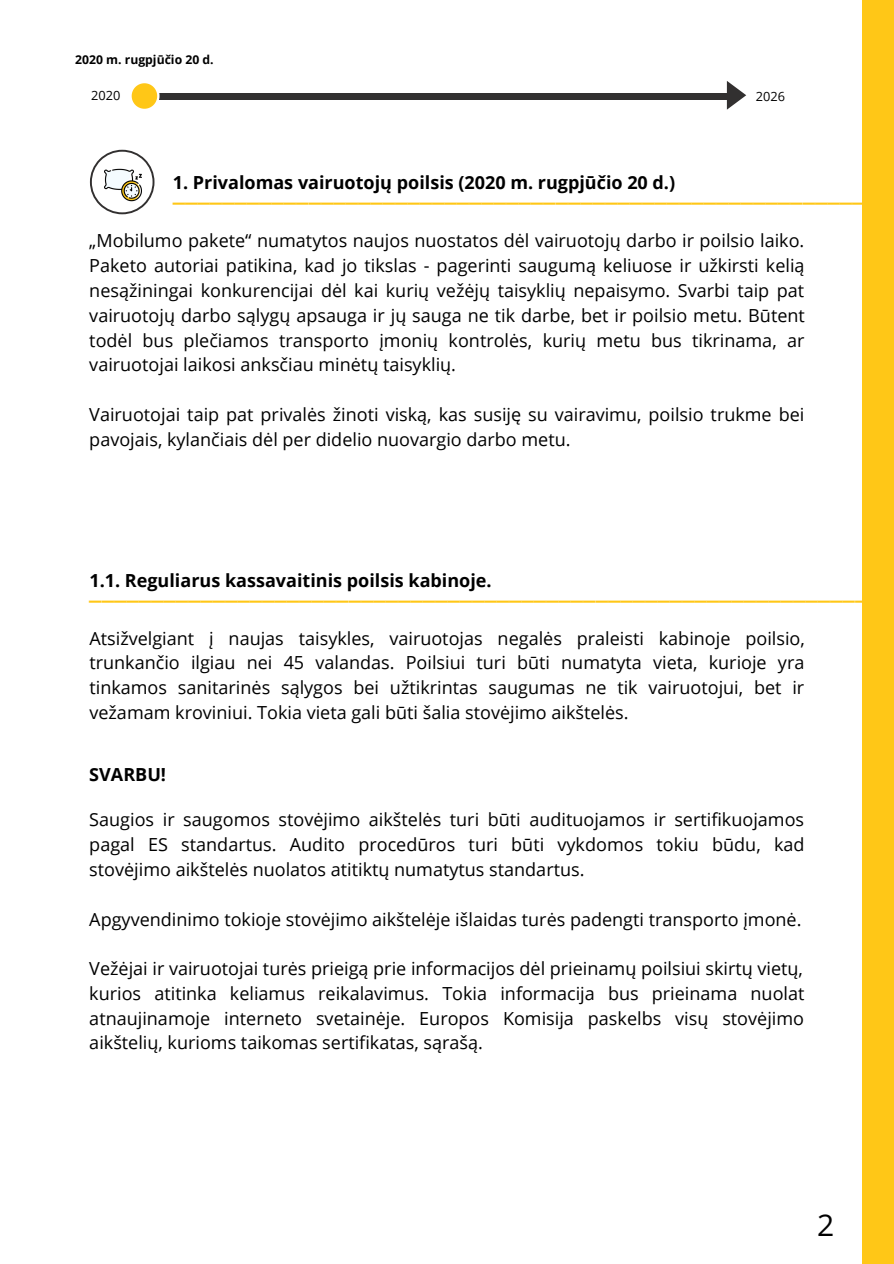
<style>
.page{position:relative;width:894px;height:1264px;background:#fff}
.page>*{position:absolute;margin:0;border:0;box-sizing:border-box;transform-origin:0 0}
.t1{font:700 30px "Open Sans";color:#ffc717}
.t2{font:30px "Open Sans";color:#000}
.t3{font:18px/24.8px "Open Sans";color:#000;text-align:justify}
.t4{font:700 18px "Open Sans";color:#000}
.t5{font:12.75px "Open Sans";color:#000}
.t6{font:700 12.15px "Open Sans";color:#000}
</style>
<div class="page">
<div style="left:861px;top:0;width:32px;height:1263px;background:#ffc717"></div>
<svg style="left:726px;top:81px;width:20px;height:29px"></svg>
<div style="left:132px;top:93px;width:594px;height:6px;background:#323030"></div>
<svg style="left:131px;top:83px;width:28px;height:26px"></svg>
<svg style="left:90px;top:150px;width:64px;height:64px"></svg>
<p class="t6" style="left:75px;top:51px;width:140px">2020 m. rugpjūčio 20 d.</p>
<p class="t5" style="left:91px;top:87px;width:31px">2020</p>
<p class="t5" style="left:755px;top:87px;width:31px">2026</p>
<p class="t4" style="left:173px;top:170px;width:503px">1. Privalomas vairuotojų poilsis (2020 m. rugpjūčio 20 d.)</p>
<h1 class="t1" style="left:173px;top:168px;width:717px">__________________________________________________________</h1>
<p class="t3" style="left:89px;top:228px;width:716px">„Mobilumo pakete“ numatytos naujos nuostatos dėl vairuotojų darbo ir poilsio laiko.<br>Paketo autoriai patikina, kad jo tikslas - pagerinti saugumą keliuose ir užkirsti kelią nesąžiningai konkurencijai dėl kai kurių vežėjų taisyklių nepaisymo. Svarbi taip pat vairuotojų darbo sąlygų apsauga ir jų sauga ne tik darbe, bet ir poilsio metu. Būtent todėl bus plečiamos transporto įmonių kontrolės, kurių metu bus tikrinama, ar vairuotojai laikosi anksčiau minėtų taisyklių.</p>
<p class="t3" style="left:89px;top:401px;width:716px">Vairuotojai taip pat privalės žinoti viską, kas susiję su vairavimu, poilsio trukme bei pavojais, kylančiais dėl per didelio nuovargio darbo metu.</p>
<p class="t4" style="left:89px;top:568px;width:403px">1.1. Reguliarus kassavaitinis poilsis kabinoje.</p>
<p class="t3" style="left:89px;top:625px;width:716px">Atsižvelgiant į naujas taisykles, vairuotojas negalės praleisti kabinoje poilsio, trunkančio ilgiau nei 45 valandas. Poilsiui turi būti numatyta vieta, kurioje yra tinkamos sanitarinės sąlygos bei užtikrintas saugumas ne tik vairuotojui, bet ir vežamam kroviniui. Tokia vieta gali būti šalia stovėjimo aikštelės.</p>
<h1 class="t1" style="left:89px;top:566px;width:779px">_______________________________________________________________</h1>
<p class="t4" style="left:89px;top:761px;width:78px">SVARBU!</p>
<p class="t3" style="left:89px;top:807px;width:716px">Saugios ir saugomos stovėjimo aikštelės turi būti audituojamos ir sertifikuojamos pagal ES standartus. Audito procedūros turi būti vykdomos tokiu būdu, kad stovėjimo aikštelės nuolatos atitiktų numatytus standartus.</p>
<p class="t3" style="left:89px;top:906px;width:713px">Apgyvendinimo tokioje stovėjimo aikštelėje išlaidas turės padengti transporto įmonė.</p>
<p class="t3" style="left:89px;top:955px;width:716px">Vežėjai ir vairuotojai turės prieigą prie informacijos dėl prieinamų poilsiui skirtų vietų, kurios atitinka keliamus reikalavimus. Tokia informacija bus prieinama nuolat atnaujinamoje interneto svetainėje. Europos Komisija paskelbs visų stovėjimo aikštelių, kurioms taikomas sertifikatas, sąrašą.</p>
<h1 class="t2" style="left:817px;top:1204px;width:19px">2</h1>
</div>
